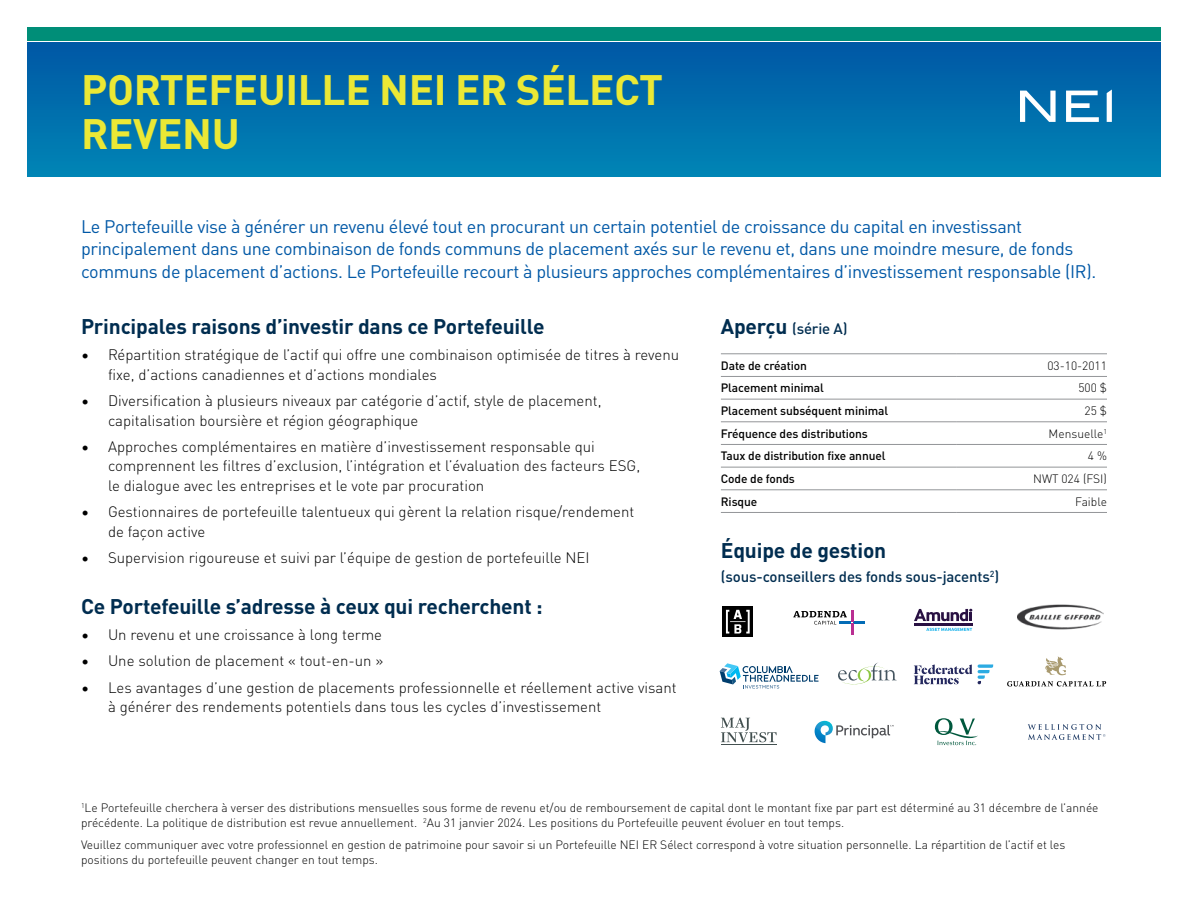
<style>
.page{position:relative;width:1188px;height:918px;background:#fff}
.page>*{position:absolute;margin:0;border:0;box-sizing:border-box;transform-origin:0 0}
.t1{font:700 42px "DIN Pro";letter-spacing:-.01em;color:#ebe835}
.t2{font:700 21px "DIN Pro";letter-spacing:-.01em;color:#002d50}
.t3{font:18px/22.5px "DIN Pro";letter-spacing:-.02em;color:#0058a6}
.t4{font:300 15px/19.5px "DIN Pro";color:#000}
.t5{font:500 15px "DIN Pro";letter-spacing:-.01em;color:#002d50}
.Footnote{font:300 12px/15px "DIN Pro";color:#000}
.Table_text{font:500 12px "DIN Pro";letter-spacing:-.01em;color:#000}
.Table_text-2{font:300 12px "DIN Pro";color:#000}
.s1{font-weight:700;font-size:21px}
</style>
<div class="page">
<div style="left:27px;top:42px;width:1134px;height:135px;background:linear-gradient(to bottom,#0057a5,#0085b5)"></div>
<div style="left:27px;top:27px;width:1134px;height:13px;background:#008e78"></div>
<svg style="left:1107px;top:90px;width:5px;height:32px"></svg>
<svg style="left:1020px;top:91px;width:36px;height:31px"></svg>
<svg style="left:1066px;top:91px;width:33px;height:31px"></svg>
<hr style="left:721px;top:354px;width:236px;height:1px;background:#939598">
<hr style="left:957px;top:354px;width:150px;height:1px;background:#939598">
<hr style="left:721px;top:376px;width:236px;height:1px;background:#939598">
<hr style="left:957px;top:376px;width:150px;height:1px;background:#939598">
<hr style="left:721px;top:399px;width:236px;height:1px;background:#939598">
<hr style="left:957px;top:399px;width:150px;height:1px;background:#939598">
<hr style="left:721px;top:422px;width:236px;height:1px;background:#939598">
<hr style="left:957px;top:422px;width:150px;height:1px;background:#939598">
<hr style="left:721px;top:444px;width:236px;height:1px;background:#939598">
<hr style="left:957px;top:444px;width:150px;height:1px;background:#939598">
<hr style="left:721px;top:467px;width:236px;height:1px;background:#939598">
<hr style="left:957px;top:467px;width:150px;height:1px;background:#939598">
<hr style="left:721px;top:490px;width:236px;height:1px;background:#939598">
<hr style="left:957px;top:490px;width:150px;height:1px;background:#939598">
<hr style="left:721px;top:512px;width:236px;height:1px;background:#939598">
<hr style="left:957px;top:512px;width:150px;height:1px;background:#939598">
<svg style="left:720px;top:663px;width:99px;height:26px"></svg>
<svg style="left:793px;top:610px;width:72px;height:25px"></svg>
<svg style="left:914px;top:609px;width:58px;height:12px"></svg>
<hr style="left:914px;top:623px;width:58px;height:3px;background:#291143">
<svg style="left:926px;top:628px;width:46px;height:3px"></svg>
<div style="left:722px;top:606px;width:31px;height:31px;background:#000"></div>
<svg style="left:726px;top:610px;width:24px;height:24px"></svg>
<svg style="left:815px;top:721px;width:79px;height:22px"></svg>
<svg style="left:935px;top:718px;width:43px;height:27px"></svg>
<svg style="left:1028px;top:724px;width:77px;height:16px"></svg>
<svg style="left:1045px;top:657px;width:21px;height:18px"></svg>
<svg style="left:1007px;top:681px;width:99px;height:5px"></svg>
<svg style="left:914px;top:664px;width:79px;height:20px"></svg>
<svg style="left:721px;top:718px;width:56px;height:24px"></svg>
<hr style="left:721px;top:744px;width:56px;height:1px;background:#435050">
<svg style="left:838px;top:663px;width:59px;height:21px"></svg>
<img style="left:1018px;top:604px;width:85px;height:25px">
<h1 class="t1" style="left:81px;top:57px;width:583px">PORTEFEUILLE NEI ER SÉLECT</h1>
<h1 class="t1" style="left:81px;top:101px;width:160px">REVENU</h1>
<h2 class="t3" style="left:81px;top:214px;width:1017px">Le Portefeuille vise à générer un revenu élevé tout en procurant un certain potentiel de croissance du capital en investissant principalement dans une combinaison de fonds communs de placement axés sur le revenu et, dans une moindre mesure, de fonds communs de placement d’actions. Le Portefeuille recourt à plusieurs approches complémentaires d’investissement responsable (IR).</h2>
<h4 class="t2" style="left:81px;top:310px;width:465px">Principales raisons d’investir dans ce Portefeuille</h4>
<p class="t4" style="left:108px;top:344px;width:573px;text-indent:-27px">• Répartition stratégique de l’actif qui offre une combinaison optimisée de titres à revenu fixe, d’actions canadiennes et d’actions mondiales</p>
<p class="t4" style="left:108px;top:390px;width:495px;text-indent:-27px">• Diversification à plusieurs niveaux par catégorie d’actif, style de placement, capitalisation boursière et région géographique</p>
<p class="t4" style="left:108px;top:436px;width:534px;text-indent:-27px">• Approches complémentaires en matière d’investissement responsable qui comprennent les filtres d’exclusion, l’intégration et l’évaluation des facteurs ESG, le dialogue avec les entreprises et le vote par procuration</p>
<p class="t4" style="left:108px;top:501px;width:528px;text-indent:-27px">• Gestionnaires de portefeuille talentueux qui gèrent la relation risque/rendement de façon active</p>
<p class="t4" style="left:81px;top:547px;width:510px">• Supervision rigoureuse et suivi par l’équipe de gestion de portefeuille NEI</p>
<h4 class="t2" style="left:81px;top:590px;width:463px">Ce Portefeuille s’adresse à ceux qui recherchent :</h4>
<p class="t4" style="left:81px;top:624px;width:303px">• Un revenu et une croissance à long terme</p>
<p class="t4" style="left:81px;top:650px;width:304px">• Une solution de placement « tout-en-un »</p>
<p class="t4" style="left:108px;top:676px;width:570px;text-indent:-27px">• Les avantages d’une gestion de placements professionnelle et réellement active visant à générer des rendements potentiels dans tous les cycles d’investissement</p>
<h4 class="t5" style="left:721px;top:317px;width:128px"><span class="s1">Aperçu</span> (série A)</h4>
<p class="Table_text" style="left:721px;top:356px;width:88px">Date de création</p>
<p class="Table_text-2" style="left:1047px;top:356px;width:61px">03-10-2011</p>
<p class="Table_text" style="left:721px;top:379px;width:104px">Placement minimal</p>
<p class="Table_text-2" style="left:1078px;top:379px;width:30px">500 $</p>
<p class="Table_text" style="left:721px;top:401px;width:169px">Placement subséquent minimal</p>
<p class="Table_text-2" style="left:1085px;top:402px;width:24px">25 $</p>
<p class="Table_text" style="left:721px;top:424px;width:148px">Fréquence des distributions</p>
<p class="Table_text-2" style="left:1049px;top:424px;width:60px">Mensuelle<sup>1</sup></p>
<p class="Table_text" style="left:721px;top:447px;width:166px">Taux de distribution fixe annuel</p>
<p class="Table_text-2" style="left:1088px;top:447px;width:21px">4 %</p>
<p class="Table_text" style="left:721px;top:469px;width:76px">Code de fonds</p>
<p class="Table_text-2" style="left:1033px;top:470px;width:75px">NWT 024 (FSI)</p>
<p class="Table_text" style="left:721px;top:492px;width:38px">Risque</p>
<p class="Table_text-2" style="left:1075px;top:492px;width:33px">Faible</p>
<h4 class="t2" style="left:721px;top:534px;width:167px">Équipe de gestion</h4>
<h4 class="t5" style="left:721px;top:565px;width:280px">(sous-conseillers des fonds sous-jacents<sup>2</sup>)</h4>
<h4 class="Footnote" style="left:81px;top:800px;width:1019px"><sup>1</sup>Le Portefeuille cherchera à verser des distributions mensuelles sous forme de revenu et/ou de remboursement de capital dont le montant fixe par part est déterminé au 31 décembre de l’année précédente. La politique de distribution est revue annuellement. <sup>2</sup>Au 31 janvier 2024. Les positions du Portefeuille peuvent évoluer en tout temps.</h4>
<p class="Footnote" style="left:81px;top:836px;width:986px">Veuillez communiquer avec votre professionnel en gestion de patrimoine pour savoir si un Portefeuille NEI ER Sélect correspond à votre situation personnelle. La répartition de l’actif et les positions du portefeuille peuvent changer en tout temps.</p>
</div>
